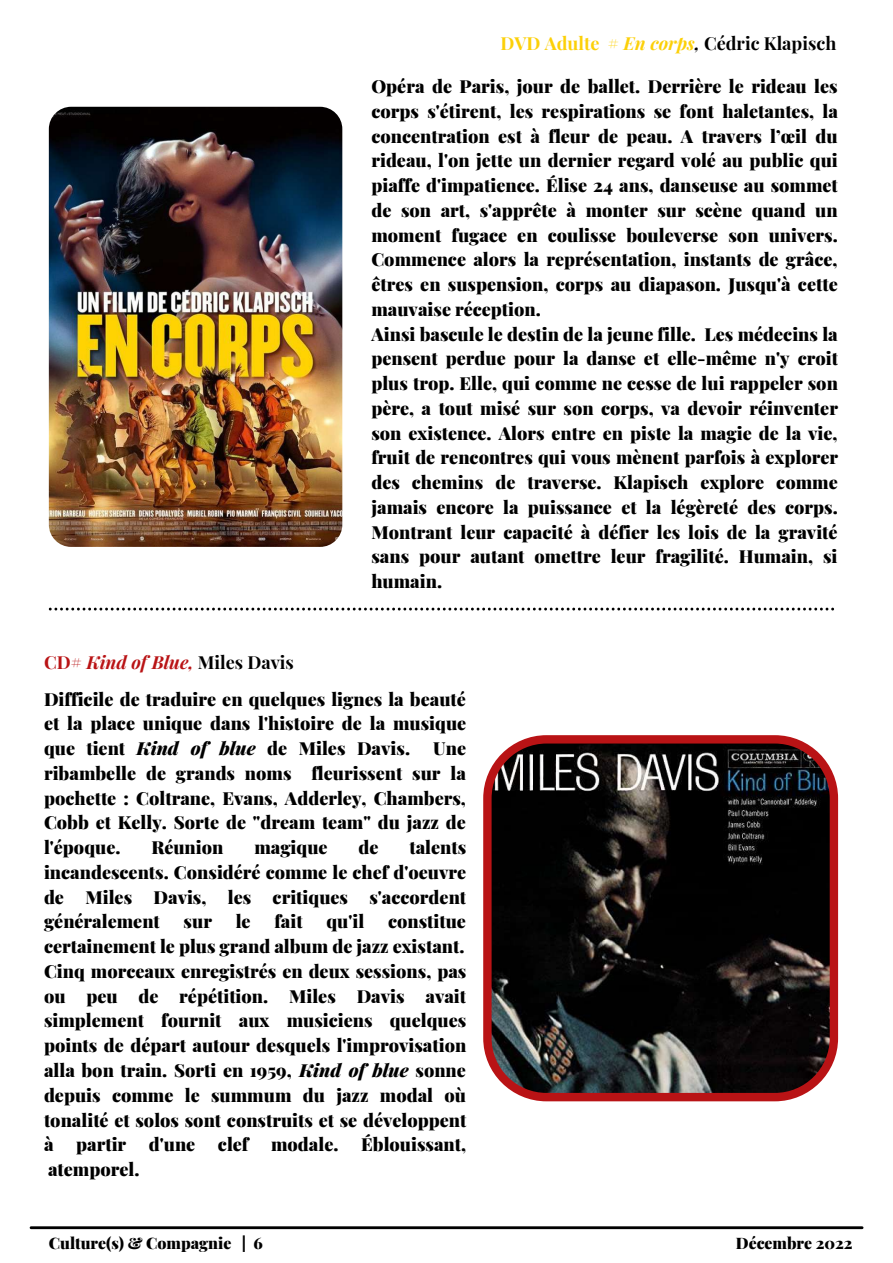
<style>
.page{position:relative;width:893px;height:1263px;background:#fff}
.page>*{position:absolute;margin:0;border:0;box-sizing:border-box;transform-origin:0 0}
.t1{font:900 18px/24.8px "Playfair Display";color:#000;text-align:justify}
.t2{font:700 18px "Playfair Display";color:#000}
.t3{font:italic 700 18px "Playfair Display";color:#b91315}
.t4{font:900 15.83px "Playfair Display";color:#000}
.s1{font-style:normal}
.s2{font-style:normal;color:#000}
.s3{color:#fcd008}
.s4{font-style:italic;color:#fcd008}
.s5{font-style:italic}
</style>
<div class="page">
<hr style="left:31px;top:1226px;width:831px;height:3px;background:#000">
<svg style="left:483px;top:735px;width:355px;height:366px;background:#2d1f1f"></svg>
<svg style="left:49px;top:608px;width:785px;height:2px"></svg>
<img style="left:49px;top:107px;width:293px;height:440px;border-radius:22px">
<p class="t3" style="left:44px;top:650px;width:251px"><span class="s1">CD#</span> Kind of Blue, <span class="s2">Miles Davis</span></p>
<p class="t2" style="left:500px;top:31px;width:337px"><span class="s3">DVD Adulte #</span> <span class="s4">En corps</span><span class="s5">,</span> Cédric Klapisch</p>
<p class="t1" style="left:371px;top:73px;width:468px;text-align:left">Opéra de Paris, jour de ballet. Derrière le rideau les corps s'étirent, les respirations se font haletantes, la concentration est à fleur de peau. A travers l’œil du rideau, l'on jette un dernier regard volé au public qui piaffe d'impatience. Élise 24 ans, danseuse au sommet de son art, s'apprête à monter sur scène quand un moment fugace en coulisse bouleverse son univers.<br>Commence alors la représentation, instants de grâce, êtres en suspension, corps au diapason. Jusqu'à cette mauvaise réception.<br>Ainsi bascule le destin de la jeune fille. Les médecins la pensent perdue pour la danse et elle-même n'y croit plus trop. Elle, qui comme ne cesse de lui rappeler son père, a tout misé sur son corps, va devoir réinventer son existence. Alors entre en piste la magie de la vie, fruit de rencontres qui vous mènent parfois à explorer des chemins de traverse. Klapisch explore comme jamais encore la puissance et la légèreté des corps.<br>Montrant leur capacité à défier les lois de la gravité sans pour autant omettre leur fragilité. Humain, si humain.</p>
<p class="t1" style="left:44px;top:686px;width:424px">Difficile de traduire en quelques lignes la beauté et la place unique dans l'histoire de la musique que tient <span class="s5">Kind of blue</span> de Miles Davis.</p>
<p class="t1" style="left:44px;top:735px;width:423px;text-indent:389px">Une ribambelle de grands noms fleurissent sur la pochette : Coltrane, Evans, Adderley, Chambers, Cobb et Kelly. Sorte de "dream team" du jazz de l'époque.</p>
<p class="t1" style="left:151px;top:834px;width:74px">Réunion</p>
<p class="t1" style="left:254px;top:834px;width:75px">magique</p>
<p class="t1" style="left:358px;top:834px;width:22px">de</p>
<p class="t1" style="left:44px;top:834px;width:424px;text-indent:365px">talents incandescents. Considéré comme le chef d'oeuvre de Miles Davis, les critiques s'accordent généralement</p>
<p class="t1" style="left:44px;top:908px;width:424px;text-indent:344px">constitue certainement le plus grand album de jazz existant.<br>Cinq morceaux enregistrés en deux sessions, pas ou peu de répétition. Miles Davis avait simplement fournit aux musiciens quelques points de départ autour desquels l'improvisation alla bon train. Sorti en 1959, <span class="s5">Kind of blue</span> sonne depuis comme le summum du jazz modal où tonalité et solos sont construits et se développent à</p>
<p class="t1" style="left:184px;top:908px;width:30px">sur</p>
<p class="t1" style="left:236px;top:908px;width:16px">le</p>
<p class="t1" style="left:274px;top:908px;width:30px">fait</p>
<p class="t1" style="left:326px;top:908px;width:39px">qu'il</p>
<p class="t1" style="left:76px;top:1131px;width:52px">partir</p>
<p class="t1" style="left:149px;top:1131px;width:48px">d'une</p>
<p class="t1" style="left:218px;top:1131px;width:32px">clef</p>
<p class="t1" style="left:271px;top:1131px;width:69px">modale.</p>
<p class="t1" style="left:361px;top:1131px;width:107px">Éblouissant,</p>
<p class="t1" style="left:48px;top:1156px;width:93px">atemporel.</p>
<p class="t4" style="left:49px;top:1232px;width:215px">Culture(s) &amp; Compagnie | 6</p>
<p class="t4" style="left:736px;top:1232px;width:118px">Décembre 2022</p>
</div>
